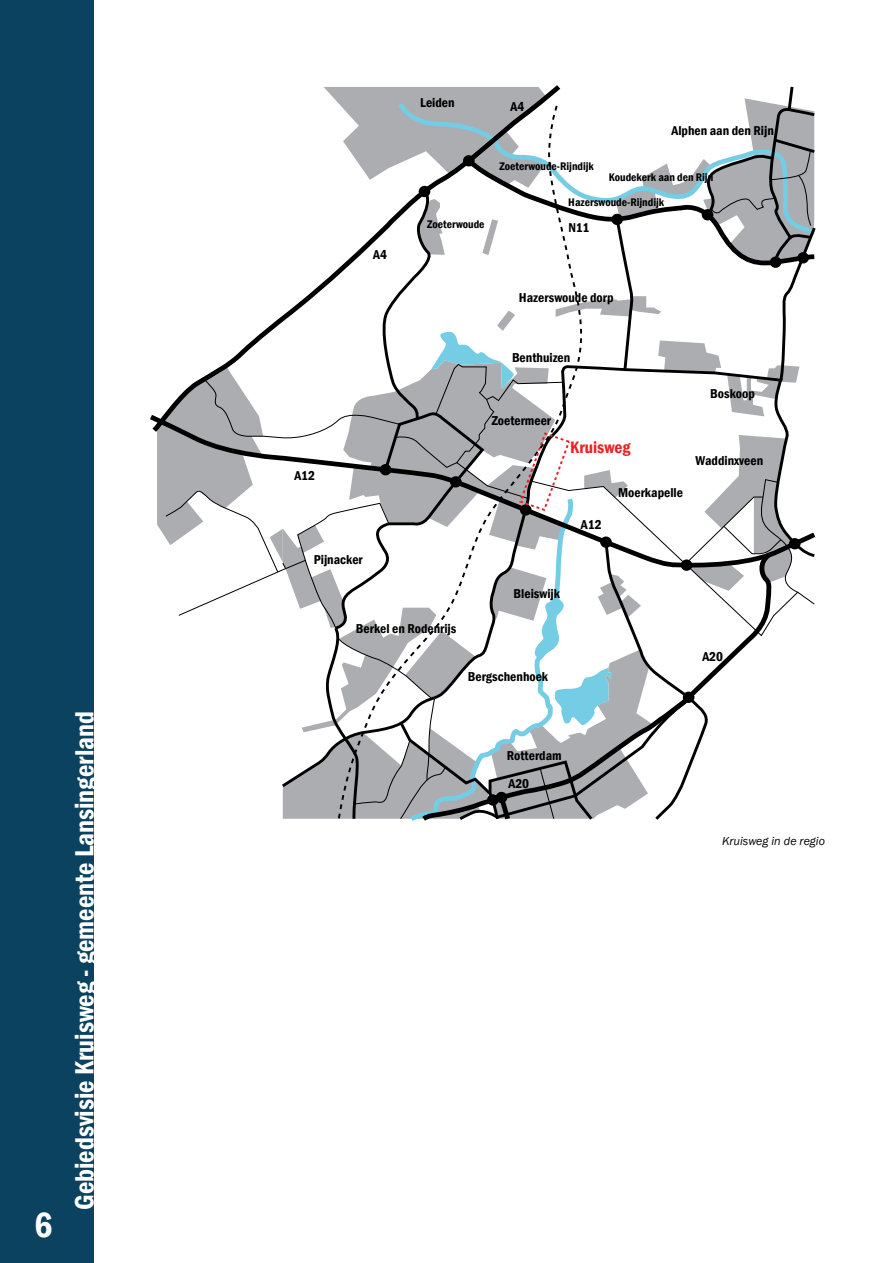
<style>
.page{position:relative;width:893px;height:1263px;background:#fff}
.page>*{position:absolute;margin:0;border:0;box-sizing:border-box;transform-origin:0 0}
.t1{font:600 condensed 36px "Franklin Gothic";color:#fff}
.t2{font:600 condensed 27px "Franklin Gothic";color:#fff}
.t3{font:600 condensed 16.95px "Franklin Gothic";color:#ed2024}
.t4{font:600 condensed 13.2px "Franklin Gothic";color:#000}
.t5{font:italic 12px "Franklin Gothic";color:#000}
.t6{font:600 condensed 11.4px "Franklin Gothic";color:#000}
</style>
<div class="page">
<svg style="left:157px;top:85px;width:659px;height:736px"></svg>
<div style="left:0;top:0;width:93px;height:1263px;background:#0a425f"></div>
<h1 class="t1" style="left:34px;top:1201px;width:20px">6</h1>
<h2 class="t2" style="left:66px;top:1210px;width:500px;rotate:-90deg">Gebiedsvisie Kruisweg - gemeente Lansingerland</h2>
<p class="t4" style="left:373px;top:246px;width:15px">A4</p>
<p class="t4" style="left:294px;top:467px;width:22px">A12</p>
<p class="t4" style="left:314px;top:550px;width:50px">Pijnacker</p>
<p class="t4" style="left:420px;top:94px;width:36px">Leiden</p>
<p class="t6" style="left:427px;top:217px;width:59px">Zoeterwoude</p>
<p class="t4" style="left:510px;top:98px;width:15px">A4</p>
<p class="t6" style="left:499px;top:159px;width:96px">Zoeterwoude-Rijndijk</p>
<p class="t4" style="left:671px;top:121px;width:104px">Alphen aan den Rijn</p>
<p class="t6" style="left:609px;top:170px;width:106px">Koudekerk aan den Rijn</p>
<p class="t6" style="left:568px;top:194px;width:97px">Hazerswoude-Rijndijk</p>
<p class="t4" style="left:568px;top:219px;width:23px">N11</p>
<p class="t4" style="left:519px;top:288px;width:96px">Hazerswoude dorp</p>
<p class="t4" style="left:512px;top:348px;width:60px">Benthuizen</p>
<p class="t4" style="left:710px;top:384px;width:46px">Boskoop</p>
<p class="t4" style="left:492px;top:412px;width:61px">Zoetermeer</p>
<p class="t3" style="left:570px;top:435px;width:62px">Kruisweg</p>
<p class="t4" style="left:581px;top:516px;width:22px">A12</p>
<p class="t4" style="left:618px;top:484px;width:67px">Moerkapelle</p>
<p class="t4" style="left:696px;top:452px;width:69px">Waddinxveen</p>
<p class="t4" style="left:514px;top:584px;width:48px">Bleiswijk</p>
<p class="t4" style="left:356px;top:620px;width:102px">Berkel en Rodenrijs</p>
<p class="t4" style="left:468px;top:668px;width:82px">Bergschenhoek</p>
<p class="t4" style="left:507px;top:747px;width:56px">Rotterdam</p>
<p class="t4" style="left:508px;top:775px;width:22px">A20</p>
<p class="t4" style="left:702px;top:648px;width:22px">A20</p>
<p class="t5" style="left:722px;top:833px;width:104px">Kruisweg in de regio</p>
</div>
